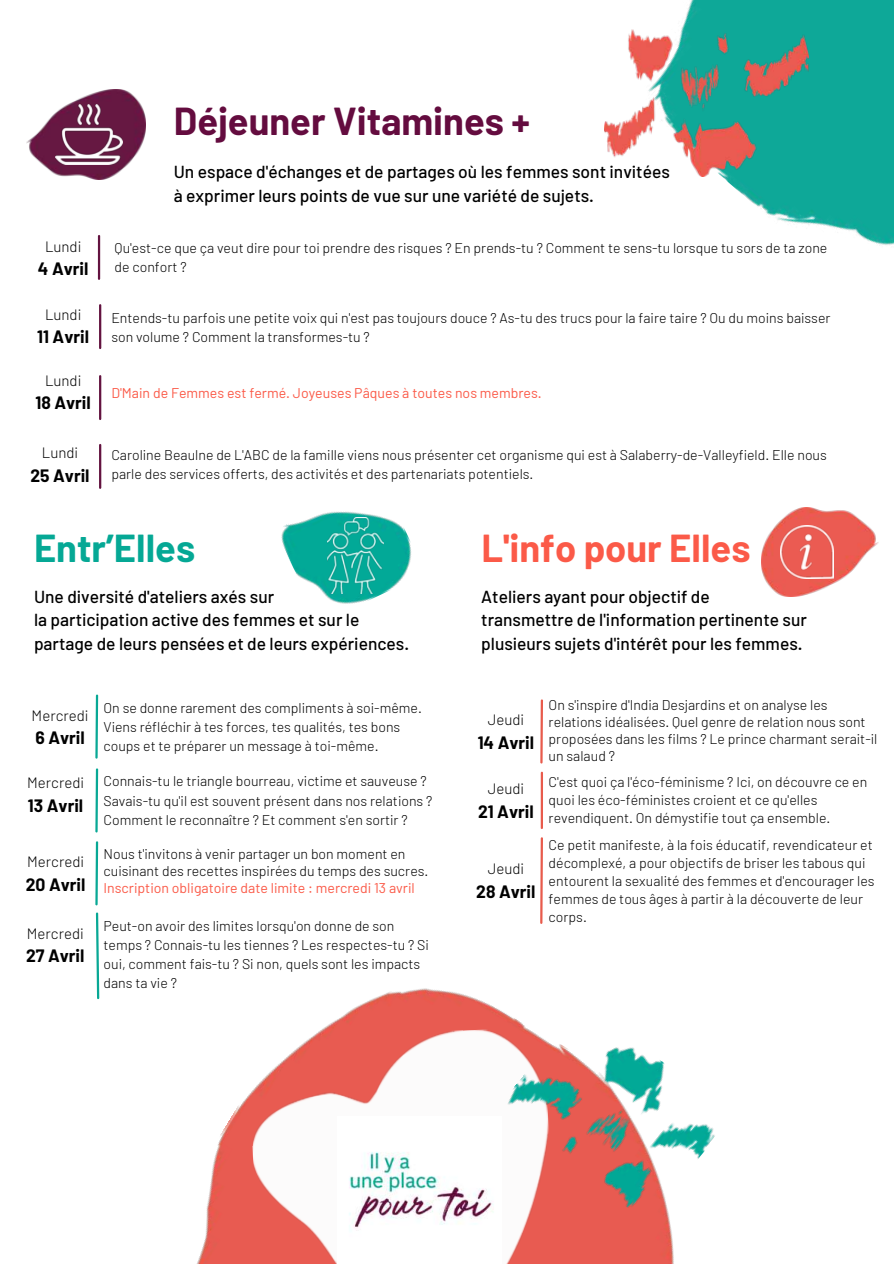
<style>
.page{position:relative;width:894px;height:1264px;background:#fff}
.page>*{position:absolute;margin:0;border:0;box-sizing:border-box;transform-origin:0 0}
.t1{font:700 38.1px "Barlow";color:#640c3f}
.t2{font:700 38.1px "Barlow";color:#fb5a48}
.t3{font:700 38.1px "Barlow";color:#05a895}
.t4{font:700 17.55px "Barlow";color:#000}
.t5{font:500 17.4px/23.7px "Barlow";color:#000}
.t6{font:300 15px "Barlow";color:#000}
.t7{font:300 14.1px/19.2px "Barlow";color:#000}
.t8{font:14.1px "Barlow";color:#fb5a48}
</style>
<div class="page">
<img style="left:26px;top:89px;width:120px;height:91px">
<img style="left:56px;top:105px;width:66px;height:59px">
<hr style="left:99px;top:305px;width:2px;height:43px;background:#631340">
<svg style="left:95px;top:694px;width:4px;height:65px"></svg>
<img style="left:281px;top:511px;width:130px;height:93px">
<img style="left:327px;top:517px;width:56px;height:77px">
<img style="left:197px;top:988px;width:477px;height:275px">
<img style="left:761px;top:507px;width:117px;height:89px">
<img style="left:780px;top:525px;width:53px;height:53px">
<img style="left:631px;top:0;width:262px;height:245px">
<img style="left:604px;top:30px;width:203px;height:146px">
<svg style="left:540px;top:837px;width:3px;height:87px"></svg>
<hr style="left:99px;top:376px;width:2px;height:43px;background:#631340">
<hr style="left:99px;top:445px;width:2px;height:43px;background:#631340">
<hr style="left:98px;top:236px;width:2px;height:43px;background:#631340">
<img style="left:249px;top:1027px;width:306px;height:236px">
<img style="left:337px;top:1116px;width:165px;height:147px">
<img style="left:500px;top:998px;width:215px;height:224px">
<svg style="left:95px;top:768px;width:4px;height:65px"></svg>
<svg style="left:95px;top:841px;width:5px;height:159px"></svg>
<hr style="left:540px;top:700px;width:3px;height:62px;background:#e85b4c">
<hr style="left:540px;top:772px;width:3px;height:56px;background:#e85b4c">
<h1 class="t1" style="left:174px;top:97px;width:357px">Déjeuner Vitamines +</h1>
<p class="t6" style="left:45px;top:237px;width:38px">Lundi</p>
<p class="t4" style="left:38px;top:258px;width:52px">4 Avril</p>
<p class="t6" style="left:45px;top:305px;width:38px">Lundi</p>
<p class="t4" style="left:37px;top:326px;width:53px">11 Avril</p>
<p class="t6" style="left:45px;top:371px;width:38px">Lundi</p>
<p class="t4" style="left:36px;top:392px;width:57px">18 Avril</p>
<p class="t6" style="left:42px;top:443px;width:38px">Lundi</p>
<p class="t4" style="left:31px;top:464px;width:61px">25 Avril</p>
<p class="t5" style="left:174px;top:159px;width:497px">Un espace d'échanges et de partages où les femmes sont invitées à exprimer leurs points de vue sur une variété de sujets.</p>
<p class="t7" style="left:115px;top:238px;width:714px">Qu'est-ce que ça veut dire pour toi prendre des risques ? En prends-tu ? Comment te sens-tu lorsque tu sors de ta zone de confort ?</p>
<p class="t7" style="left:111px;top:308px;width:720px">Entends-tu parfois une petite voix qui n'est pas toujours douce ? As-tu des trucs pour la faire taire ? Ou du moins baisser son volume ? Comment la transformes-tu ?</p>
<p class="t8" style="left:111px;top:384px;width:432px">D'Main de Femmes est fermé. Joyeuses Pâques à toutes nos membres.</p>
<p class="t7" style="left:111px;top:445px;width:716px">Caroline Beaulne de L'ABC de la famille viens nous présenter cet organisme qui est à Salaberry-de-Valleyfield. Elle nous parle des services offerts, des activités et des partenariats potentiels.</p>
<h1 class="t3" style="left:34px;top:524px;width:162px">Entr’Elles</h1>
<h1 class="t2" style="left:481px;top:524px;width:270px">L'info pour Elles</h1>
<p class="t5" style="left:34px;top:584px;width:376px">Une diversité d'ateliers axés sur<br>la participation active des femmes et sur le partage de leurs pensées et de leurs expériences.</p>
<p class="t5" style="left:481px;top:584px;width:327px">Ateliers ayant pour objectif de<br>transmettre de l'information pertinente sur plusieurs sujets d'intérêt pour les femmes.</p>
<p class="t6" style="left:32px;top:706px;width:58px">Mercredi</p>
<p class="t4" style="left:35px;top:727px;width:51px">6 Avril</p>
<p class="t6" style="left:27px;top:773px;width:58px">Mercredi</p>
<p class="t4" style="left:28px;top:794px;width:57px">13 Avril</p>
<p class="t6" style="left:27px;top:852px;width:58px">Mercredi</p>
<p class="t4" style="left:26px;top:873px;width:61px">20 Avril</p>
<p class="t6" style="left:27px;top:923px;width:58px">Mercredi</p>
<p class="t4" style="left:26px;top:945px;width:60px">27 Avril</p>
<p class="t7" style="left:103px;top:697px;width:320px">On se donne rarement des compliments à soi-même.<br>Viens réfléchir à tes forces, tes qualités, tes bons coups et te préparer un message à toi-même.</p>
<p class="t7" style="left:103px;top:771px;width:330px">Connais-tu le triangle bourreau, victime et sauveuse ?<br>Savais-tu qu'il est souvent présent dans nos relations ?<br>Comment le reconnaître ? Et comment s'en sortir ?</p>
<p class="t7" style="left:103px;top:845px;width:326px;line-height:17px">Nous t'invitons à venir partager un bon moment en cuisinant des recettes inspirées du temps des sucres.</p>
<p class="t8" style="left:103px;top:879px;width:312px">Inscription obligatoire date limite : mercredi 13 avril</p>
<p class="t7" style="left:103px;top:915px;width:327px">Peut-on avoir des limites lorsqu'on donne de son temps ? Connais-tu les tiennes ? Les respectes-tu ? Si oui, comment fais-tu ? Si non, quels sont les impacts dans ta vie ?</p>
<p class="t6" style="left:487px;top:710px;width:38px">Jeudi</p>
<p class="t4" style="left:477px;top:732px;width:58px">14 Avril</p>
<p class="t6" style="left:487px;top:779px;width:38px">Jeudi</p>
<p class="t4" style="left:478px;top:801px;width:57px">21 Avril</p>
<p class="t6" style="left:487px;top:859px;width:38px">Jeudi</p>
<p class="t4" style="left:476px;top:880px;width:61px">28 Avril</p>
<p class="t7" style="left:548px;top:696px;width:330px;line-height:17px">On s'inspire d'India Desjardins et on analyse les relations idéalisées. Quel genre de relation nous sont proposées dans les films ? Le prince charmant serait-il un salaud ?</p>
<p class="t7" style="left:548px;top:772px;width:320px;line-height:18px">C'est quoi ça l'éco-féminisme ? Ici, on découvre ce en quoi les éco-féministes croient et ce qu'elles revendiquent. On démystifie tout ça ensemble.</p>
<p class="t7" style="left:548px;top:835px;width:327px;line-height:18px">Ce petit manifeste, à la fois éducatif, revendicateur et décomplexé, a pour objectifs de briser les tabous qui entourent la sexualité des femmes et d'encourager les femmes de tous âges à partir à la découverte de leur corps.</p>
</div>
